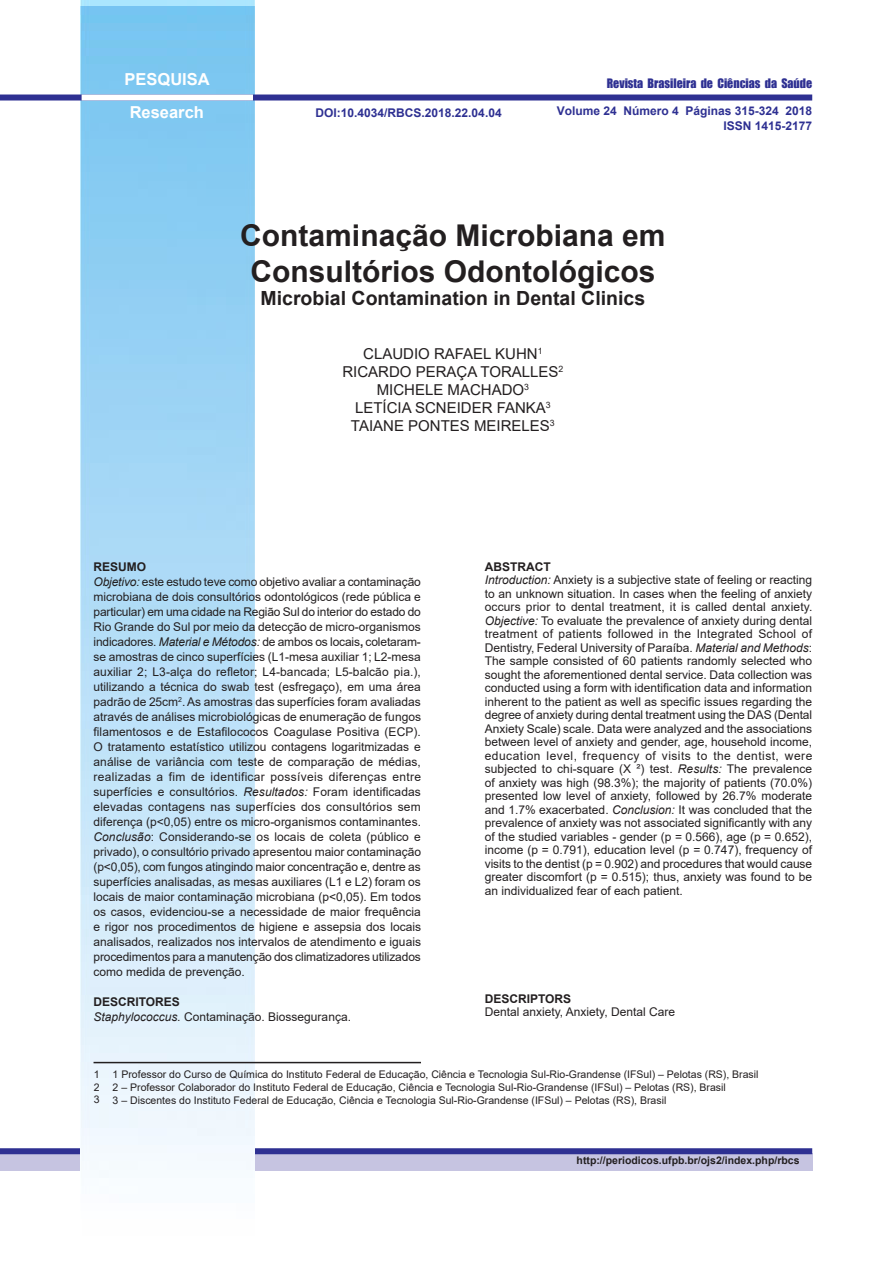
<style>
.page{position:relative;width:893px;height:1263px;background:#fff}
.page>*{position:absolute;margin:0;border:0;box-sizing:border-box;transform-origin:0 0}
.t1{font:700 30px "Arial";color:#231f20}
.t2{font:700 19.5px "Arial";color:#231f20}
.t3{font:700 16.5px "Arial";color:#fff}
.t4{font:15px "Arial";color:#231f20}
.TA_Main_Text{font:12px/15px "Arial";color:#231f20;text-align:justify}
.t5{font:700 12px "Arial";color:#2e3092}
.TA_Main_Text-2{font:700 12px "Arial";color:#231f20}
.t6{font:12px "Impact";color:#2e3092}
.TA_Main_Text-3{font:10.5px "Arial";color:#231f20}
.t7{font:700 10.5px "Arial";color:#231f20}
.Autores{font:10.5px "Arial";color:#231f20}
.s1{font-style:italic}
.s2{font-weight:700}
</style>
<div class="page">
<div style="left:0;top:1154px;width:812px;height:17px;background:#c6c4e1"></div>
<div style="left:0;top:1148px;width:812px;height:6px;background:#2e3092"></div>
<img style="left:81px;top:0;width:173px;height:1171px">
<div style="left:0;top:95px;width:812px;height:6px;background:#2e3092"></div>
<div style="left:82px;top:95px;width:171px;height:6px;background:#fff"></div>
<hr style="left:94px;top:1062px;width:327px;height:1px;background:#231f20">
<p class="t3" style="left:125px;top:68px;width:87px">PESQUISA</p>
<p class="t3" style="left:130px;top:101px;width:76px">Research</p>
<p class="t5" style="left:557px;top:103px;width:257px">Volume 24 Número 4 Páginas 315-324 2018</p>
<p class="t5" style="left:723px;top:117px;width:90px">ISSN 1415-2177</p>
<p class="t6" style="left:607px;top:74px;width:207px">Revista Brasileira de Ciências da Saúde</p>
<p class="t5" style="left:316px;top:104px;width:188px">DOI:10.4034/RBCS.2018.22.04.04</p>
<p class="t1" style="left:240px;top:214px;width:427px">Contaminação Microbiana em</p>
<p class="t1" style="left:250px;top:250px;width:407px">Consultórios Odontológicos</p>
<p class="t2" style="left:261px;top:285px;width:386px">Microbial Contamination in Dental Clinics</p>
<p class="t4" style="left:363px;top:344px;width:181px">CLAUDIO RAFAEL KUHN<sup>1</sup></p>
<p class="t4" style="left:342px;top:362px;width:223px">RICARDO PERAÇA TORALLES<sup>2</sup></p>
<p class="t4" style="left:377px;top:380px;width:154px">MICHELE MACHADO<sup>3</sup></p>
<p class="t4" style="left:355px;top:398px;width:197px">LETÍCIA SCNEIDER FANKA<sup>3</sup></p>
<p class="t4" style="left:351px;top:416px;width:205px">TAIANE PONTES MEIRELES<sup>3</sup></p>
<p class="TA_Main_Text-2" style="left:94px;top:558px;width:54px">RESUMO</p>
<p class="TA_Main_Text" style="left:94px;top:574px;width:329px"><span class="s1">Objetivo:</span> este estudo teve como objetivo avaliar a contaminação microbiana de dois consultórios odontológicos (rede pública e particular) em uma cidade na Região Sul do interior do estado do Rio Grande do Sul por meio da detecção de micro-organismos indicadores. <span class="s1">Material e Métodos:</span> de ambos os locais<span class="s2">,</span> coletaram&shy;se amostras de cinco superfícies (L1-mesa auxiliar 1; L2-mesa auxiliar 2; L3-alça do refletor; L4-bancada; L5-balcão pia.), utilizando a técnica do swab test (esfregaço), em uma área padrão de 25cm<sup>2</sup>. As amostras das superfícies foram avaliadas através de análises microbiológicas de enumeração de fungos filamentosos e de Estafilococos Coagulase Positiva (ECP).<br>O tratamento estatístico utilizou contagens logaritmizadas e análise de variância com teste de comparação de médias, realizadas a fim de identificar possíveis diferenças entre superfícies e consultórios. <span class="s1">Resultados:</span> Foram identificadas elevadas contagens nas superfícies dos consultórios sem diferença (p&lt;0,05) entre os micro-organismos contaminantes.<br><span class="s1">Conclusão</span>: Considerando-se os locais de coleta (público e privado), o consultório privado apresentou maior contaminação (p&lt;0,05), com fungos atingindo maior concentração e, dentre as superfícies analisadas, as mesas auxiliares (L1 e L2) foram os locais de maior contaminação microbiana (p&lt;0,05). Em todos os casos, evidenciou-se a necessidade de maior frequência e rigor nos procedimentos de higiene e assepsia dos locais analisados, realizados nos intervalos de atendimento e iguais procedimentos para a manutenção dos climatizadores utilizados como medida de prevenção.</p>
<p class="TA_Main_Text-2" style="left:94px;top:993px;width:88px">DESCRITORES</p>
<p class="TA_Main_Text" style="left:94px;top:1009px;width:259px"><span class="s1">Staphylococcus.</span> Contaminação. Biossegurança.</p>
<p class="TA_Main_Text-2" style="left:485px;top:558px;width:67px">ABSTRACT</p>
<p class="TA_Main_Text" style="left:485px;top:573px;width:329px;line-height:13.5px"><span class="s1">Introduction:</span> Anxiety is a subjective state of feeling or reacting to an unknown situation. In cases when the feeling of anxiety occurs prior to dental treatment, it is called dental anxiety.<br><span class="s1">Objective:</span> To evaluate the prevalence of anxiety during dental treatment of patients followed in the Integrated School of Dentistry, Federal University of Paraíba. <span class="s1">Material and Methods</span>:<br>The sample consisted of 60 patients randomly selected who sought the aforementioned dental service. Data collection was conducted using a form with identification data and information inherent to the patient as well as specific issues regarding the degree of anxiety during dental treatment using the DAS (Dental Anxiety Scale) scale. Data were analyzed and the associations between level of anxiety and gender, age, household income, education level, frequency of visits to the dentist, were subjected to chi-square (X ²) test. <span class="s1">Results:</span> The prevalence of anxiety was high (98.3%); the majority of patients (70.0%) presented low level of anxiety, followed by 26.7% moderate and 1.7% exacerbated. <span class="s1">Conclusion:</span> It was concluded that the prevalence of anxiety was not associated significantly with any of the studied variables - gender (p = 0.566), age (p = 0.652), income (p = 0.791), education level (p = 0.747), frequency of visits to the dentist (p = 0.902) and procedures that would cause greater discomfort (p = 0.515); thus, anxiety was found to be an individualized fear of each patient.</p>
<p class="TA_Main_Text-2" style="left:485px;top:990px;width:88px">DESCRIPTORS</p>
<p class="TA_Main_Text" style="left:485px;top:1005px;width:192px">Dental anxiety, Anxiety, Dental Care</p>
<p class="Autores" style="left:94px;top:1067px;width:7px">1</p>
<p class="Autores" style="left:94px;top:1079px;width:7px">2</p>
<p class="Autores" style="left:94px;top:1092px;width:7px">3</p>
<p class="TA_Main_Text-3" style="left:113px;top:1067px;width:647px">1 Professor do Curso de Química do Instituto Federal de Educação, Ciência e Tecnologia Sul-Rio-Grandense (IFSul) – Pelotas (RS), Brasil</p>
<p class="TA_Main_Text-3" style="left:113px;top:1080px;width:615px">2 – Professor Colaborador do Instituto Federal de Educação, Ciência e Tecnologia Sul-Rio-Grandense (IFSul) – Pelotas (RS), Brasil</p>
<p class="TA_Main_Text-3" style="left:113px;top:1093px;width:555px">3 – Discentes do Instituto Federal de Educação, Ciência e Tecnologia Sul-Rio-Grandense (IFSul) – Pelotas (RS), Brasil</p>
<p class="t7" style="left:577px;top:1153px;width:224px">http://periodicos.ufpb.br/ojs2/index.php/rbcs</p>
</div>
